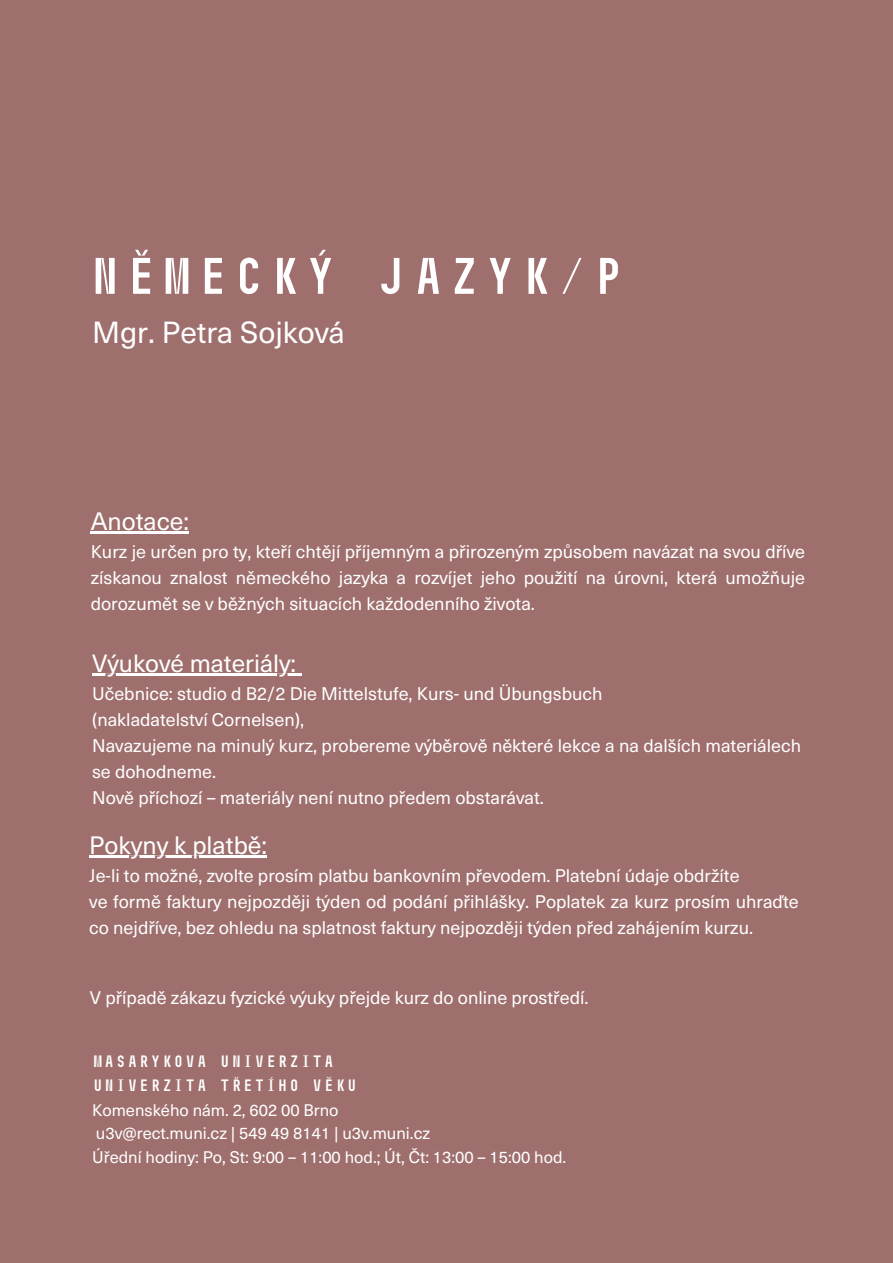
<style>
.page{position:relative;width:893px;height:1263px;background:#9e6f6d}
.page>*{position:absolute;margin:0;border:0;box-sizing:border-box;transform-origin:0 0}
.t1{font:700 51.3px "Muni";color:#fff}
.t2{font:30px "Neue Haas Unica Pro";color:#fff}
.t3{font:24.75px "Neue Haas Unica Pro";color:#fff}
.t4{font:24.53px "Neue Haas Unica Pro";color:#fff}
.t5{font:18px/25.9px "Neue Haas Unica Pro";color:#fff}
.t6{font:16.5px/23.6px "Neue Haas Unica Pro";color:#fff}
.t7{font:700 16.5px/23.6px "Muni";color:#fff}
</style>
<div class="page">
<hr style="left:91px;top:531px;width:98px;height:3px;background:#fff">
<hr style="left:92px;top:673px;width:204px;height:3px;background:#fff">
<svg style="left:296px;top:673px;width:6px;height:3px"></svg>
<hr style="left:89px;top:855px;width:178px;height:3px;background:#fff">
<h1 class="t1" style="left:87px;top:245px;width:540px">NĚMECKÝ JAZYK/P</h1>
<h2 class="t2" style="left:92px;top:308px;width:254px">Mgr. Petra Sojková</h2>
<h3 class="t3" style="left:91px;top:501px;width:100px">Anotace:</h3>
<p class="t5" style="left:91px;top:537px;width:716px;text-align:justify">Kurz je určen pro ty, kteří chtějí příjemným a přirozeným způsobem navázat na svou dříve získanou znalost německého jazyka a rozvíjet jeho použití na úrovni, která umožňuje dorozumět se v běžných situacích každodenního života.</p>
<h3 class="t4" style="left:92px;top:643px;width:205px">Výukové materiály:</h3>
<p class="t5" style="left:92px;top:680px;width:710px">Učebnice: studio d B2/2 Die Mittelstufe, Kurs- und Übungsbuch<br>(nakladatelství Cornelsen),<br>Navazujeme na minulý kurz, probereme výběrově některé lekce a na dalších materiálech se dohodneme.<br>Nově příchozí – materiály není nutno předem obstarávat.</p>
<h3 class="t3" style="left:89px;top:825px;width:179px">Pokyny k platbě:</h3>
<p class="t5" style="left:89px;top:862px;width:711px">Je-li to možné, zvolte prosím platbu bankovním převodem. Platební údaje obdržíte<br>ve formě faktury nejpozději týden od podání přihlášky. Poplatek za kurz prosím uhraďte co nejdříve, bez ohledu na splatnost faktury nejpozději týden před zahájením kurzu.</p>
<p class="t5" style="left:90px;top:983px;width:500px">V případě zákazu fyzické výuky přejde kurz do online prostředí.</p>
<p class="t7" style="left:92px;top:1050px;width:267px">MASARYKOVA UNIVERZITA<br>UNIVERZITA TŘETÍHO VĚKU</p>
<p class="t6" style="left:92px;top:1097px;width:475px">Komenského nám. 2, 602 00 Brno<br>u3v@rect.muni.cz | 549 49 8141 | u3v.muni.cz<br>Úřední hodiny: Po, St: 9:00 – 11:00 hod.; Út, Čt: 13:00 – 15:00 hod.</p>
</div>
